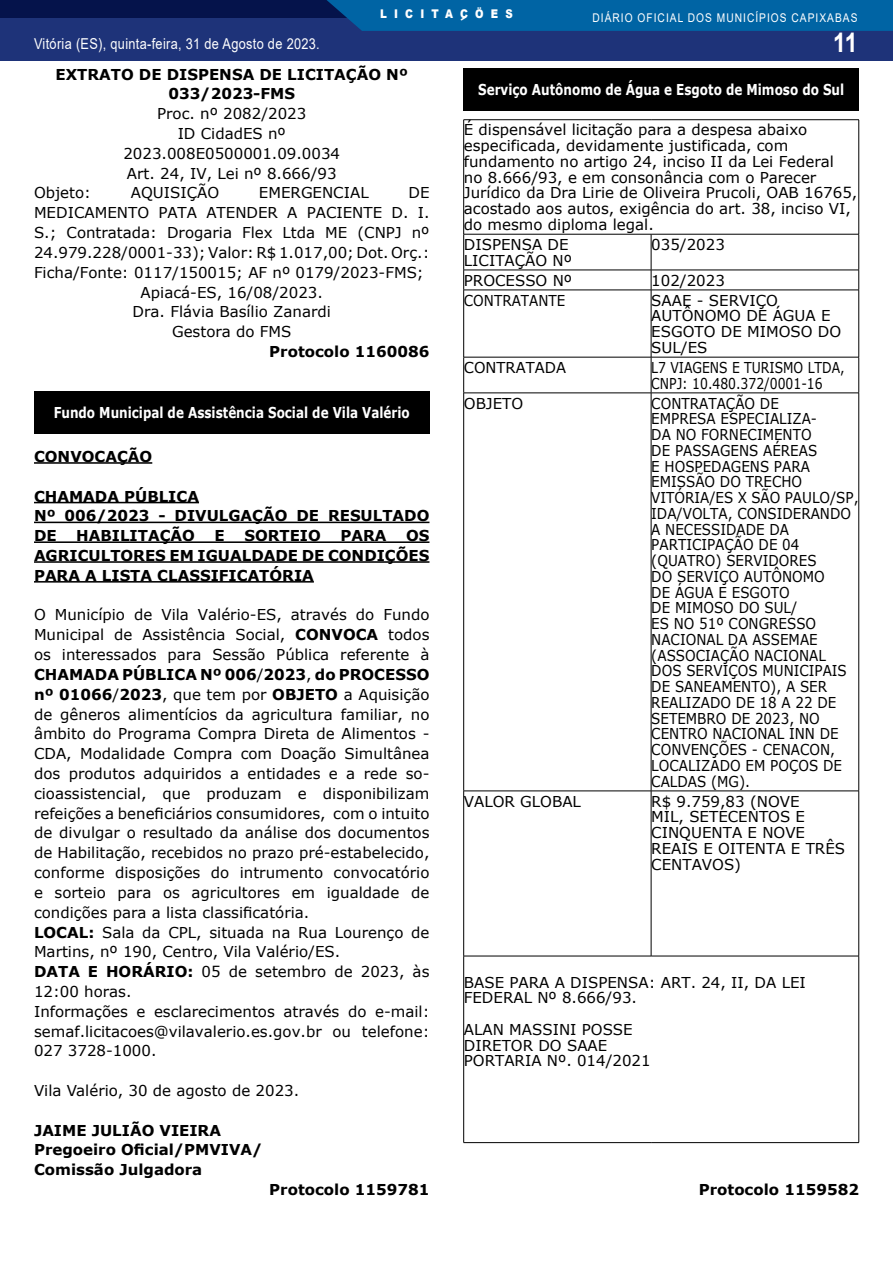
<style>
.page{position:relative;width:893px;height:1263px;background:#fff}
.page>*{position:absolute;margin:0;border:0;box-sizing:border-box;transform-origin:0 0}
.t1{font:700 27px "Arial";color:#fff;scale:.85 1}
.t2{font:15px/19.8px "Verdana";color:#000}
.t3{font:15px/15.8px "Verdana";color:#000;scale:.9 1}
.t4{font:700 15px/19.8px "Verdana";color:#000}
.t5{font:700 15px "Verdana";color:#fff;scale:.8 1}
.t6{font:15px/15.8px "Verdana";color:#000;scale:.82 1}
.t7{font:15px "Arial";letter-spacing:.025em;color:#fff;scale:.85 1}
.t8{font:12px "Arial";letter-spacing:.1em;color:#fff;scale:.85 1}
.t9{font:900 12px "Arial";letter-spacing:.7em;color:#fff;scale:.85 1}
.s1{font-weight:700}
</style>
<div class="page">
<div style="left:1px;top:0;width:892px;height:61px;background:#1e3379"></div>
<div style="left:1px;top:0;width:892px;height:18px;background:#05134b"></div>
<hr style="left:34px;top:462px;width:118px;height:2px;background:#000">
<hr style="left:34px;top:502px;width:165px;height:1px;background:#000">
<hr style="left:34px;top:522px;width:395px;height:1px;background:#000">
<hr style="left:34px;top:541px;width:395px;height:2px;background:#000">
<hr style="left:34px;top:561px;width:395px;height:2px;background:#000">
<hr style="left:34px;top:581px;width:280px;height:2px;background:#000">
<div style="left:34px;top:391px;width:395px;height:42px;background:#000"></div>
<div style="left:463px;top:68px;width:396px;height:43px;background:#000"></div>
<svg style="left:464px;top:120px;width:394px;height:1022px"></svg>
<hr style="left:463px;top:119px;width:188px;height:1px;background:#000">
<hr style="left:651px;top:119px;width:208px;height:1px;background:#000">
<hr style="left:463px;top:234px;width:188px;height:1px;background:#000">
<hr style="left:651px;top:234px;width:208px;height:1px;background:#000">
<hr style="left:463px;top:270px;width:188px;height:1px;background:#000">
<hr style="left:651px;top:270px;width:208px;height:1px;background:#000">
<hr style="left:463px;top:290px;width:188px;height:1px;background:#000">
<hr style="left:651px;top:290px;width:208px;height:1px;background:#000">
<hr style="left:463px;top:357px;width:188px;height:1px;background:#000">
<hr style="left:651px;top:357px;width:208px;height:1px;background:#000">
<hr style="left:463px;top:393px;width:188px;height:1px;background:#000">
<hr style="left:651px;top:393px;width:208px;height:1px;background:#000">
<hr style="left:463px;top:791px;width:188px;height:1px;background:#000">
<hr style="left:651px;top:791px;width:208px;height:1px;background:#000">
<hr style="left:463px;top:956px;width:188px;height:1px;background:#000">
<hr style="left:651px;top:956px;width:208px;height:1px;background:#000">
<hr style="left:463px;top:1142px;width:188px;height:1px;background:#000">
<hr style="left:651px;top:1142px;width:208px;height:1px;background:#000">
<hr style="left:463px;top:120px;width:1px;height:114px;background:#000">
<hr style="left:463px;top:234px;width:1px;height:36px;background:#000">
<svg style="left:463px;top:270px;width:1px;height:20px"></svg>
<hr style="left:463px;top:290px;width:1px;height:67px;background:#000">
<hr style="left:463px;top:357px;width:1px;height:36px;background:#000">
<hr style="left:463px;top:393px;width:1px;height:398px;background:#000">
<hr style="left:463px;top:791px;width:1px;height:165px;background:#000">
<hr style="left:463px;top:956px;width:1px;height:186px;background:#000">
<hr style="left:858px;top:120px;width:1px;height:114px;background:#000">
<hr style="left:651px;top:234px;width:1px;height:36px;background:#000">
<hr style="left:858px;top:234px;width:1px;height:36px;background:#000">
<svg style="left:651px;top:270px;width:1px;height:20px"></svg>
<svg style="left:858px;top:270px;width:1px;height:20px"></svg>
<hr style="left:651px;top:290px;width:1px;height:67px;background:#000">
<hr style="left:858px;top:290px;width:1px;height:67px;background:#000">
<hr style="left:651px;top:357px;width:1px;height:36px;background:#000">
<hr style="left:858px;top:357px;width:1px;height:36px;background:#000">
<hr style="left:651px;top:393px;width:1px;height:398px;background:#000">
<hr style="left:858px;top:393px;width:1px;height:398px;background:#000">
<hr style="left:651px;top:791px;width:1px;height:165px;background:#000">
<hr style="left:858px;top:791px;width:1px;height:165px;background:#000">
<hr style="left:858px;top:956px;width:1px;height:186px;background:#000">
<div style="left:327px;top:0;width:566px;height:31px;background:#0064a4"></div>
<p class="t9" style="left:380px;top:5px;width:157px">LICITACÖES</p>
<p class="t8" style="left:592px;top:10px;width:313px">DIÁRIO OFICIAL DOS MUNICÍPIOS CAPIXABAS</p>
<p class="t7" style="left:34px;top:34px;width:338px">Vitória (ES), quinta-feira, 31 de Agosto de 2023.</p>
<h1 class="t1" style="left:833px;top:23px;width:30px">11</h1>
<p class="t4" style="left:56px;top:64px;width:354px;text-align:center">EXTRATO DE DISPENSA DE LICITAÇÃO Nº<br>033/2023-FMS</p>
<p class="t2" style="left:123px;top:104px;width:218px;text-align:center">Proc. nº 2082/2023<br>ID CidadES nº<br>2023.008E0500001.09.0034<br>Art. 24, IV, Lei nº 8.666/93</p>
<p class="t2" style="left:34px;top:183px;width:59px">Objeto:</p>
<p class="t2" style="left:131px;top:183px;width:90px">AQUISIÇÃO</p>
<p class="t2" style="left:259px;top:183px;width:111px">EMERGENCIAL</p>
<p class="t2" style="left:408px;top:183px;width:23px">DE</p>
<p class="t2" style="left:34px;top:203px;width:397px">MEDICAMENTO PATA ATENDER A PACIENTE D. I.</p>
<p class="t2" style="left:34px;top:223px;width:397px">S.; Contratada: Drogaria Flex Ltda ME (CNPJ nº</p>
<p class="t2" style="left:34px;top:242px;width:397px">24.979.228/0001-33); Valor: R$ 1.017,00; Dot. Orç.:</p>
<p class="t2" style="left:34px;top:262px;width:391px">Ficha/Fonte: 0117/150015; AF nº 0179/2023-FMS;</p>
<p class="t2" style="left:141px;top:282px;width:184px">Apiacá-ES, 16/08/2023.</p>
<p class="t2" style="left:133px;top:302px;width:200px">Dra. Flávia Basílio Zanardi</p>
<p class="t2" style="left:172px;top:322px;width:121px">Gestora do FMS</p>
<p class="t4" style="left:269px;top:341px;width:162px">Protocolo 1160086</p>
<p class="t5" style="left:54px;top:402px;width:447px">Fundo Municipal de Assistência Social de Vila Valério</p>
<p class="t4" style="left:34px;top:446px;width:120px">CONVOCAÇÃO</p>
<p class="t4" style="left:34px;top:486px;width:397px">CHAMADA PÚBLICA<br>Nº 006/2023 - DIVULGAÇÃO DE RESULTADO<br>DE</p>
<p class="t4" style="left:76px;top:525px;width:120px">HABILITAÇÃO</p>
<p class="t4" style="left:215px;top:525px;width:12px">E</p>
<p class="t4" style="left:244px;top:525px;width:78px">SORTEIO</p>
<p class="t4" style="left:340px;top:525px;width:48px">PARA</p>
<p class="t4" style="left:34px;top:525px;width:397px;text-align:justify;text-indent:372px">OS AGRICULTORES EM IGUALDADE DE CONDIÇÕES PARA A LISTA CLASSIFICATÓRIA</p>
<p class="t2" style="left:34px;top:605px;width:397px">O Município de Vila Valério-ES, através do Fundo Municipal de Assistência Social, <span class="s1">CONVOCA</span> todos os interessados para Sessão Pública referente à <span class="s1">CHAMADA PÚBLICA Nº 006</span>/<span class="s1">2023</span>, <span class="s1">do PROCESSO nº 01066</span>/<span class="s1">2023</span>, que tem por <span class="s1">OBJETO</span> a Aquisição de gêneros alimentícios da agricultura familiar, no âmbito do Programa Compra Direta de Alimentos - CDA, Modalidade Compra com Doação Simultânea dos produtos adquiridos a entidades e a rede so&shy;cioassistencial, que produzam e disponibilizam refeições a beneficiários consumidores, com o intuito de divulgar o resultado da análise dos documentos de Habilitação, recebidos no prazo pré-estabelecido, conforme disposições do intrumento convocatório e sorteio para os agricultores em igualdade de condições para a lista classificatória.<br><span class="s1">LOCAL:</span> Sala da CPL, situada na Rua Lourenço de Martins, nº 190, Centro, Vila Valério/ES.<br><span class="s1">DATA E HORÁRIO:</span> 05 de setembro de 2023, às 12:00 horas.<br>Informações e esclarecimentos através do e-mail: semaf.licitacoes@vilavalerio.es.gov.br ou telefone:<br>027 3728-1000.</p>
<p class="t2" style="left:34px;top:1080px;width:267px">Vila Valério, 30 de agosto de 2023.</p>
<p class="t4" style="left:34px;top:1120px;width:230px">JAIME JULIÃO VIEIRA<br>Pregoeiro Oficial/PMVIVA/<br>Comissão Julgadora</p>
<p class="t4" style="left:269px;top:1179px;width:162px">Protocolo 1159781</p>
<p class="t5" style="left:478px;top:79px;width:459px">Serviço Autônomo de Água e Esgoto de Mimoso do Sul</p>
<p class="t2" style="left:464px;top:122px;width:395px;line-height:15.8px">É dispensável licitação para a despesa abaixo especificada, devidamente justificada, com fundamento no artigo 24, inciso II da Lei Federal<br>no 8.666/93, e em consonância com o Parecer Jurídico da Dra Lirie de Oliveira Prucoli, OAB 16765, acostado aos autos, exigência do art. 38, inciso VI, do mesmo diploma legal.</p>
<p class="t2" style="left:464px;top:236px;width:110px;line-height:15.8px">DISPENSA DE<br>LICITAÇÃO Nº</p>
<p class="t2" style="left:651px;top:234px;width:75px">035/2023</p>
<p class="t2" style="left:464px;top:270px;width:110px">PROCESSO Nº</p>
<p class="t2" style="left:651px;top:270px;width:75px">102/2023</p>
<p class="t3" style="left:464px;top:292px;width:114px">CONTRATANTE</p>
<p class="t2" style="left:651px;top:292px;width:191px;line-height:15.8px">SAAE - SERVIÇO<br>AUTÔNOMO DE ÁGUA E<br>ESGOTO DE MIMOSO DO<br>SUL/ES</p>
<p class="t2" style="left:464px;top:357px;width:104px">CONTRATADA</p>
<p class="t6" style="left:651px;top:359px;width:237px">L7 VIAGENS E TURISMO LTDA,<br>CNPJ: 10.480.372/0001-16</p>
<p class="t2" style="left:464px;top:393px;width:61px">OBJETO</p>
<p class="t3" style="left:651px;top:395px;width:232px">CONTRATAÇÃO DE<br>EMPRESA ESPECIALIZA-<br>DA NO FORNECIMENTO<br>DE PASSAGENS AÉREAS<br>E HOSPEDAGENS PARA<br>EMISSÃO DO TRECHO<br>VITÓRIA/ES X SÃO PAULO/SP,<br>IDA/VOLTA, CONSIDERANDO<br>A NECESSIDADE DA<br>PARTICIPAÇÃO DE 04 (QUATRO) SERVIDORES<br>DO SERVIÇO AUTÔNOMO<br>DE ÁGUA E ESGOTO<br>DE MIMOSO DO SUL/<br>ES NO 51º CONGRESSO<br>NACIONAL DA ASSEMAE (ASSOCIAÇÃO NACIONAL<br>DOS SERVIÇOS MUNICIPAIS<br>DE SANEAMENTO), A SER<br>REALIZADO DE 18 A 22 DE<br>SETEMBRO DE 2023, NO<br>CENTRO NACIONAL INN DE<br>CONVENÇÕES - CENACON,<br>LOCALIZADO EM POÇOS DE<br>CALDAS (MG).</p>
<p class="t2" style="left:464px;top:791px;width:119px">VALOR GLOBAL</p>
<p class="t2" style="left:651px;top:793px;width:195px;line-height:15.8px">R$ 9.759,83 (NOVE<br>MIL, SETECENTOS E<br>CINQUENTA E NOVE<br>REAIS E OITENTA E TRÊS<br>CENTAVOS)</p>
<p class="t2" style="left:464px;top:974px;width:343px;line-height:15.8px">BASE PARA A DISPENSA: ART. 24, II, DA LEI<br>FEDERAL Nº 8.666/93.</p>
<p class="t2" style="left:464px;top:1021px;width:188px;line-height:15.8px">ALAN MASSINI POSSE<br>DIRETOR DO SAAE<br>PORTARIA Nº. 014/2021</p>
<p class="t4" style="left:699px;top:1179px;width:162px">Protocolo 1159582</p>
</div>
